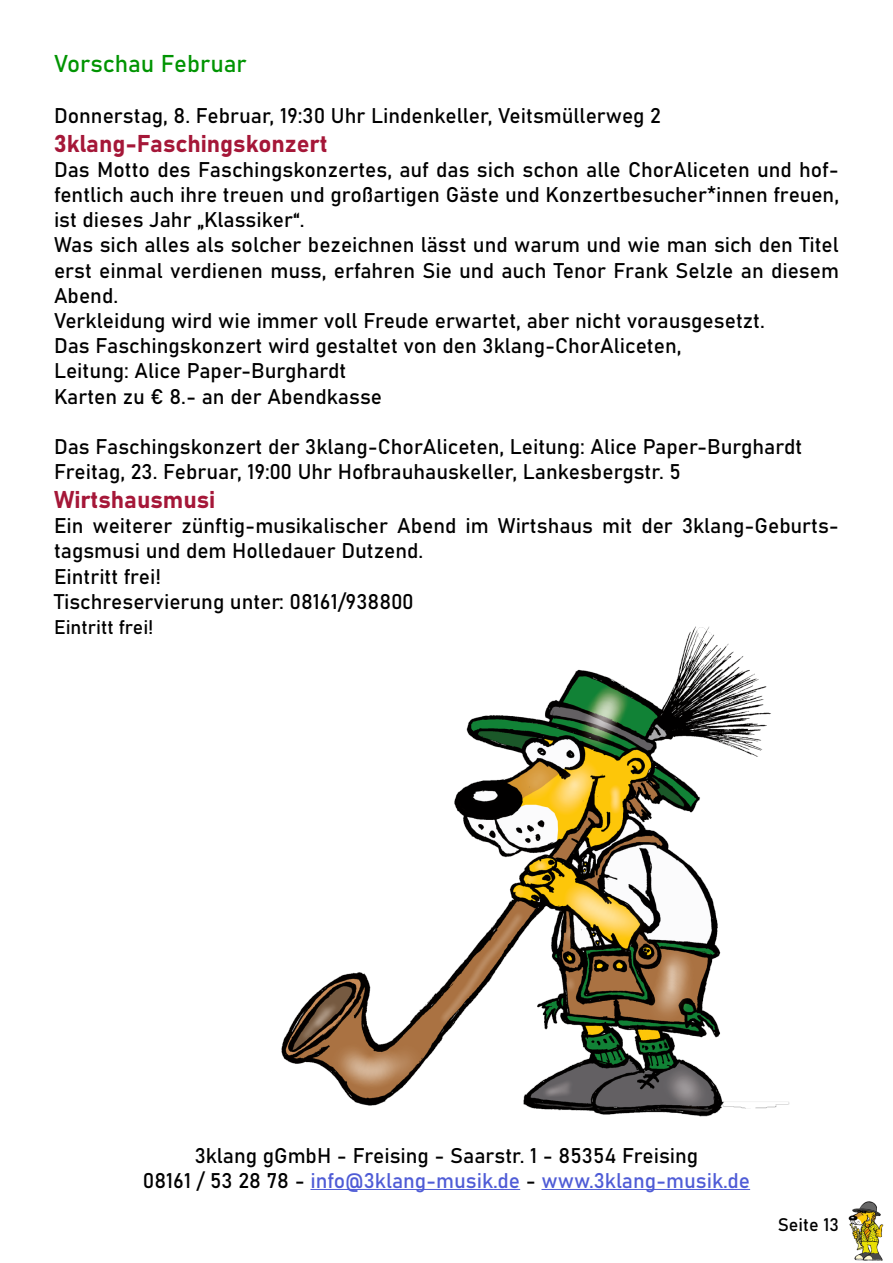
<style>
.page{position:relative;width:893px;height:1263px;background:#fff}
.page>*{position:absolute;margin:0;border:0;box-sizing:border-box;transform-origin:0 0}
.t1{font:24px "Bahnschrift";color:#a51738}
.t2{font:24px "Bahnschrift";color:#009402}
.t3{font:21px/25.2px "Bahnschrift";color:#000;text-align:justify}
.t4{font:21px "Bahnschrift";color:#4f5cd6}
.t5{font:19.5px "Bahnschrift";color:#000}
.t6{font:18px "Bahnschrift";color:#000}
.s1{color:#000}
</style>
<div class="page">
<img style="left:848px;top:1201px;width:36px;height:60px">
<hr style="left:310px;top:1189px;width:210px;height:1px;background:#4f5cd6">
<hr style="left:541px;top:1189px;width:209px;height:1px;background:#4f5cd6">
<img style="left:281px;top:626px;width:509px;height:491px">
<p class="t2" style="left:54px;top:46px;width:194px">Vorschau Februar</p>
<p class="t3" style="left:54px;top:101px;width:609px">Donnerstag, 8. Februar, 19:30 Uhr Lindenkeller, Veitsmüllerweg 2</p>
<p class="t1" style="left:54px;top:125px;width:275px">3klang-Faschingskonzert</p>
<p class="t3" style="left:54px;top:155px;width:787px">Das Motto des Faschingskonzertes, auf das sich schon alle ChorAliceten und hof&shy;fentlich auch ihre treuen und großartigen Gäste und Konzertbesucher*innen freuen, ist dieses Jahr „Klassiker“.</p>
<p class="t3" style="left:54px;top:231px;width:787px">Was sich alles als solcher bezeichnen lässt und warum und wie man sich den Titel erst einmal verdienen muss, erfahren Sie und auch Tenor Frank Selzle an diesem Abend.</p>
<p class="t3" style="left:54px;top:306px;width:712px">Verkleidung wird wie immer voll Freude erwartet, aber nicht vorausgesetzt.</p>
<p class="t3" style="left:54px;top:332px;width:629px">Das Faschingskonzert wird gestaltet von den 3klang-ChorAliceten,</p>
<p class="t3" style="left:54px;top:357px;width:294px">Leitung: Alice Paper-Burghardt</p>
<p class="t3" style="left:54px;top:382px;width:330px">Karten zu € 8.- an der Abendkasse</p>
<p class="t3" style="left:54px;top:432px;width:750px">Das Faschingskonzert der 3klang-ChorAliceten, Leitung: Alice Paper-Burghardt</p>
<p class="t3" style="left:54px;top:458px;width:628px">Freitag, 23. Februar, 19:00 Uhr Hofbrauhauskeller, Lankesbergstr. 5</p>
<p class="t1" style="left:54px;top:481px;width:163px">Wirtshausmusi</p>
<p class="t3" style="left:54px;top:512px;width:786px">Ein weiterer zünftig-musikalischer Abend im Wirtshaus mit der 3klang-Geburts&shy;tagsmusi und dem Holledauer Dutzend.</p>
<p class="t3" style="left:54px;top:562px;width:109px">Eintritt frei!</p>
<p class="t3" style="left:54px;top:587px;width:361px">Tischreservierung unter: 08161/938800</p>
<p class="t5" style="left:54px;top:612px;width:101px">Eintritt frei!</p>
<p class="t3" style="left:195px;top:1142px;width:505px">3klang gGmbH - Freising - Saarstr. 1 - 85354 Freising</p>
<p class="t4" style="left:143px;top:1165px;width:609px"><span class="s1">08161 / 53 28 78 -</span> info@3klang-musik.de <span class="s1">-</span> www.3klang-musik.de</p>
<p class="t6" style="left:778px;top:1211px;width:63px">Seite 13</p>
</div>
